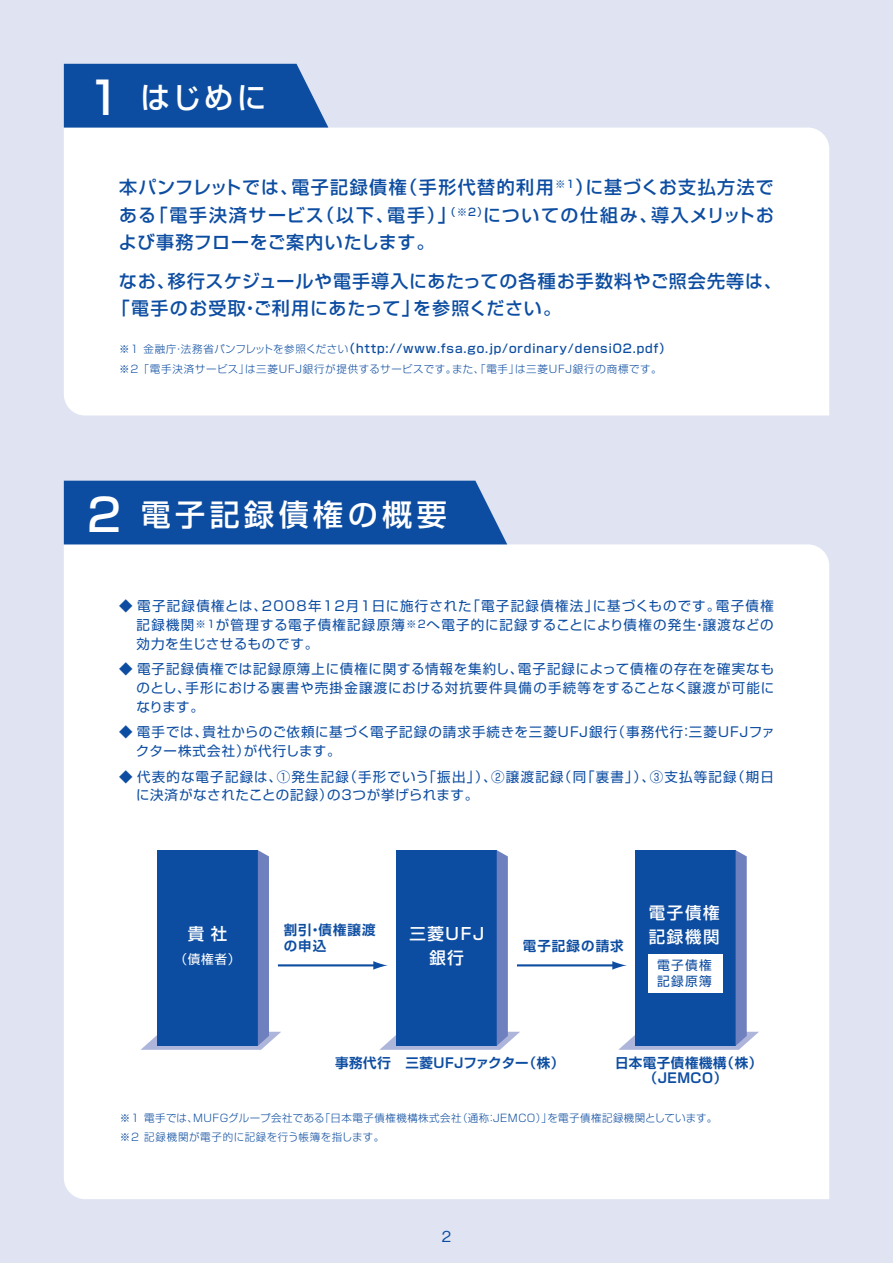
<style>
.page{position:relative;width:893px;height:1263px;background:#e0e4f2}
.page>*{position:absolute;margin:0;border:0;box-sizing:border-box;transform-origin:0 0}
.t1{font:500 45px "Shin Go Pro";color:#fff}
.t2{font:500 30px "Shin Go Pro";letter-spacing:.15em;color:#fff}
.t3{font:500 18px "Shin Go Pro";letter-spacing:.06em;color:#0d4da1}
.t4{font:500 18px/27.6px "Shin Go Pro";letter-spacing:.04em;color:#0d4da1}
.t5{font:500 18px "Shin Go Pro";letter-spacing:.02em;color:#0d4da1}
.t6{font:500 18px "Shin Go Pro";letter-spacing:.09em;color:#0d4da1}
.t7{font:500 18px "Shin Go Pro";letter-spacing:.095em;color:#0d4da1}
.t8{font:500 18px "Shin Go Pro";letter-spacing:.08em;color:#0d4da1}
.t9{font:500 18px "Shin Go Pro";letter-spacing:.005em;color:#0d4da1}
.t10{font:500 16.5px/24px "Shin Go Pro";letter-spacing:.1em;color:#fff;text-align:center}
.t11{font:500 15px "Gothic BBB Pro";color:#0d4da1}
.t12{font:13.5px/18.9px "Shin Go Pro";letter-spacing:.08em;color:#0d4da1}
.t13{font:700 13.5px/15px "Shin Go Pro De";letter-spacing:.04em;color:#0d4da1;text-align:right}
.t14{font:13.5px/18.9px "Shin Go Pro";letter-spacing:.05em;color:#0d4da1}
.t15{font:700 13.5px "Shin Go Pro De";letter-spacing:.08em;color:#0d4da1}
.t16{font:12.75px/16.5px "Shin Go Pro";letter-spacing:.1em;color:#0d4da1}
.t17{font:12.75px "Shin Go Pro";color:#fff}
.t18{font:500 12px "Shin Go Pro";letter-spacing:.075em;color:#0d4da1}
.t19{font:300 10.5px "Shin Go Pro";letter-spacing:.045em;color:#0d4da1}
.t20{font:300 10.5px "Shin Go Pro";letter-spacing:.075em;color:#0d4da1}
.t21{font:10.5px "Shin Go Pro";color:#0d4da1}
.t22{font:500 10.5px "Shin Go Pro";color:#0d4da1}
</style>
<div class="page">
<div style="left:64px;top:544px;width:765px;height:655px;background:#fff"></div>
<div style="left:64px;top:481px;width:443px;height:63px;background:#0d4da1"></div>
<div style="left:64px;top:128px;width:765px;height:287px;background:#fff"></div>
<svg style="left:64px;top:64px;width:264px;height:64px;background:#1956a5"></svg>
<svg style="left:141px;top:850px;width:140px;height:200px;background:#4675b6"></svg>
<hr style="left:278px;top:964px;width:98px;height:2px;background:#0d4da1">
<svg style="left:373px;top:850px;width:147px;height:200px;background:#517dba"></svg>
<hr style="left:517px;top:964px;width:98px;height:2px;background:#0d4da1">
<svg style="left:612px;top:850px;width:147px;height:200px;background:#5882bd"></svg>
<div style="left:648px;top:954px;width:75px;height:38px;background:#fff"></div>
<h1 class="t1" style="left:87px;top:61px;width:36px">1</h1>
<h2 class="t2" style="left:140px;top:73px;width:128px">はじめに</h2>
<h3 class="t3" style="left:585px;top:172px;width:190px">に基づくお支払方法で</h3>
<h3 class="t8" style="left:399px;top:172px;width:156px">（手形代替的利用</h3>
<h3 class="t5" style="left:119px;top:172px;width:181px">本パンフレットでは、</h3>
<h3 class="t3" style="left:291px;top:172px;width:117px">電子記録債権</h3>
<h3 class="t3" style="left:566px;top:172px;width:28px">）<sup>1</sup></h3>
<p class="t22" style="left:555px;top:175px;width:12px">※</p>
<h3 class="t9" style="left:651px;top:200px;width:124px">導入メリットお</h3>
<h3 class="t7" style="left:150px;top:200px;width:176px">「電手決済サービス</h3>
<h3 class="t3" style="left:317px;top:200px;width:79px">（以下、</h3>
<h3 class="t3" style="left:387px;top:200px;width:81px">電手）」<sup>（※</sup></h3>
<h3 class="t6" style="left:483px;top:200px;width:176px">についての仕組み、</h3>
<p class="t22" style="left:468px;top:203px;width:21px">2）</p>
<h3 class="t4" style="left:119px;top:199px;width:318px">ある<br>よび事務フローをご案内いたします。</h3>
<h3 class="t3" style="left:168px;top:266px;width:615px">移行スケジュールや電手導入にあたっての各種お手数料やご照会先等は、</h3>
<h3 class="t3" style="left:119px;top:266px;width:58px">なお、</h3>
<h3 class="t3" style="left:112px;top:294px;width:309px">「電手のお受取ご利用にあたって」</h3>
<h3 class="t4" style="left:413px;top:292px;width:149px">を参照ください。</h3>
<h3 class="t3" style="left:241px;top:294px;width:19px">・</h3>
<p class="t19" style="left:119px;top:340px;width:21px">※1</p>
<p class="t18" style="left:343px;top:339px;width:329px">（http://www.fsa.go.jp/ordinary/densi02.pdf(</p>
<p class="t19" style="left:143px;top:340px;width:206px">金融庁法務省パンフレットを参照ください</p>
<p class="t19" style="left:173px;top:340px;width:12px">・</p>
<p class="t20" style="left:119px;top:360px;width:132px">※2「電手決済サービス」</p>
<p class="t19" style="left:245px;top:360px;width:213px">は三菱UFJ銀行が提供するサービスです。</p>
<p class="t19" style="left:452px;top:360px;width:69px">また、「電手」</p>
<p class="t20" style="left:515px;top:360px;width:148px">は三菱UFJ銀行の商標です。</p>
<h1 class="t1" style="left:87px;top:477px;width:36px">2</h1>
<h2 class="t2" style="left:141px;top:489px;width:307px">電子記録債権の概要</h2>
<p class="t12" style="left:119px;top:595px;width:150px">◆ 電子記録債権とは、</p>
<p class="t12" style="left:593px;top:595px;width:129px">に基づくものです。</p>
<p class="t12" style="left:466px;top:595px;width:133px">「電子記録債権法」</p>
<p class="t12" style="left:262px;top:595px;width:211px">2008年12月1日に施行された</p>
<p class="t12" style="left:716px;top:595px;width:59px">電子債権</p>
<p class="t12" style="left:216px;top:614px;width:191px">が管理する電子債権記録原簿</p>
<p class="t12" style="left:703px;top:614px;width:73px">譲渡などの</p>
<p class="t12" style="left:427px;top:614px;width:271px">へ電子的に記録することにより債権の発生</p>
<p class="t14" style="left:137px;top:614px;width:183px">記録機関<br>効力を生じさせるものです。</p>
<p class="t21" style="left:406px;top:615px;width:21px">※2</p>
<p class="t21" style="left:196px;top:615px;width:21px">※1</p>
<p class="t12" style="left:693px;top:614px;width:15px">・</p>
<p class="t12" style="left:185px;top:658px;width:590px;text-indent:-66px">◆ 電子記録債権では記録原簿上に債権に関する情報を集約し、<br>手形における裏書や売掛金譲渡における対抗要件具備の手続等をすることなく譲渡が可能に</p>
<p class="t12" style="left:518px;top:658px;width:258px">電子記録によって債権の存在を確実なも</p>
<p class="t12" style="left:136px;top:677px;width:69px">のとし、なります。</p>
<p class="t12" style="left:119px;top:721px;width:90px">◆ 電手では、</p>
<p class="t12" style="left:203px;top:721px;width:416px">貴社からのご依頼に基づく電子記録の請求手続きを三菱UFJ銀行</p>
<p class="t12" style="left:612px;top:721px;width:165px">（事務代行三菱UFJファ</p>
<p class="t12" style="left:679px;top:721px;width:15px">：</p>
<p class="t12" style="left:136px;top:740px;width:115px">クター株式会社）</p>
<p class="t12" style="left:244px;top:740px;width:98px">が代行します。</p>
<p class="t12" style="left:136px;top:765px;width:344px;text-indent:-17px">◆ 代表的な電子記録は、①発生記録<br>に決済がなされたことの記録 の） 3つが挙げられます。</p>
<p class="t12" style="left:423px;top:765px;width:142px">「振出」）、②譲渡記録</p>
<p class="t12" style="left:581px;top:765px;width:157px">「裏書」）、③支払等記録</p>
<p class="t12" style="left:343px;top:765px;width:87px">（手形でいう</p>
<p class="t12" style="left:558px;top:765px;width:30px">（同</p>
<p class="t12" style="left:731px;top:765px;width:44px">（期日</p>
<p class="t10" style="left:188px;top:920px;width:41px">貴社</p>
<p class="t17" style="left:174px;top:949px;width:68px">（債権者(</p>
<p class="t13" style="left:318px;top:920px;width:59px">債権譲渡</p>
<p class="t13" style="left:284px;top:920px;width:30px">割引</p>
<p class="t13" style="left:308px;top:920px;width:15px">・</p>
<p class="t13" style="left:284px;top:937px;width:44px">の申込</p>
<p class="t10" style="left:409px;top:920px;width:76px">三菱UFJ銀行</p>
<p class="t15" style="left:523px;top:935px;width:102px">電子記録の請求</p>
<p class="t10" style="left:649px;top:899px;width:72px;text-align:left">電子債権記録機関</p>
<p class="t16" style="left:657px;top:955px;width:56px">電子債権記録原簿</p>
<p class="t13" style="left:335px;top:1053px;width:195px">事務代行　三菱UFJファクター</p>
<p class="t13" style="left:523px;top:1053px;width:43px">（株(</p>
<p class="t13" style="left:615px;top:1053px;width:114px">日本電子債権機構（JEMCO(</p>
<p class="t13" style="left:721px;top:1053px;width:43px">（株(</p>
<p class="t19" style="left:120px;top:1109px;width:21px">※1</p>
<p class="t19" style="left:193px;top:1109px;width:133px">MUFGグループ会社である</p>
<p class="t19" style="left:320px;top:1109px;width:143px">「日本電子債権機構株式会社</p>
<p class="t19" style="left:457px;top:1109px;width:97px">（通称 JEMCO）」</p>
<p class="t19" style="left:547px;top:1109px;width:172px">を電子債権記録機関としています。</p>
<p class="t19" style="left:144px;top:1109px;width:55px">電手では、</p>
<p class="t19" style="left:486px;top:1109px;width:12px">：</p>
<p class="t19" style="left:144px;top:1128px;width:242px">記録機関が電子的に記録を行う帳簿を指します。</p>
<p class="t19" style="left:120px;top:1128px;width:21px">※2</p>
<p class="t11" style="left:442px;top:1224px;width:11px">2</p>
</div>
